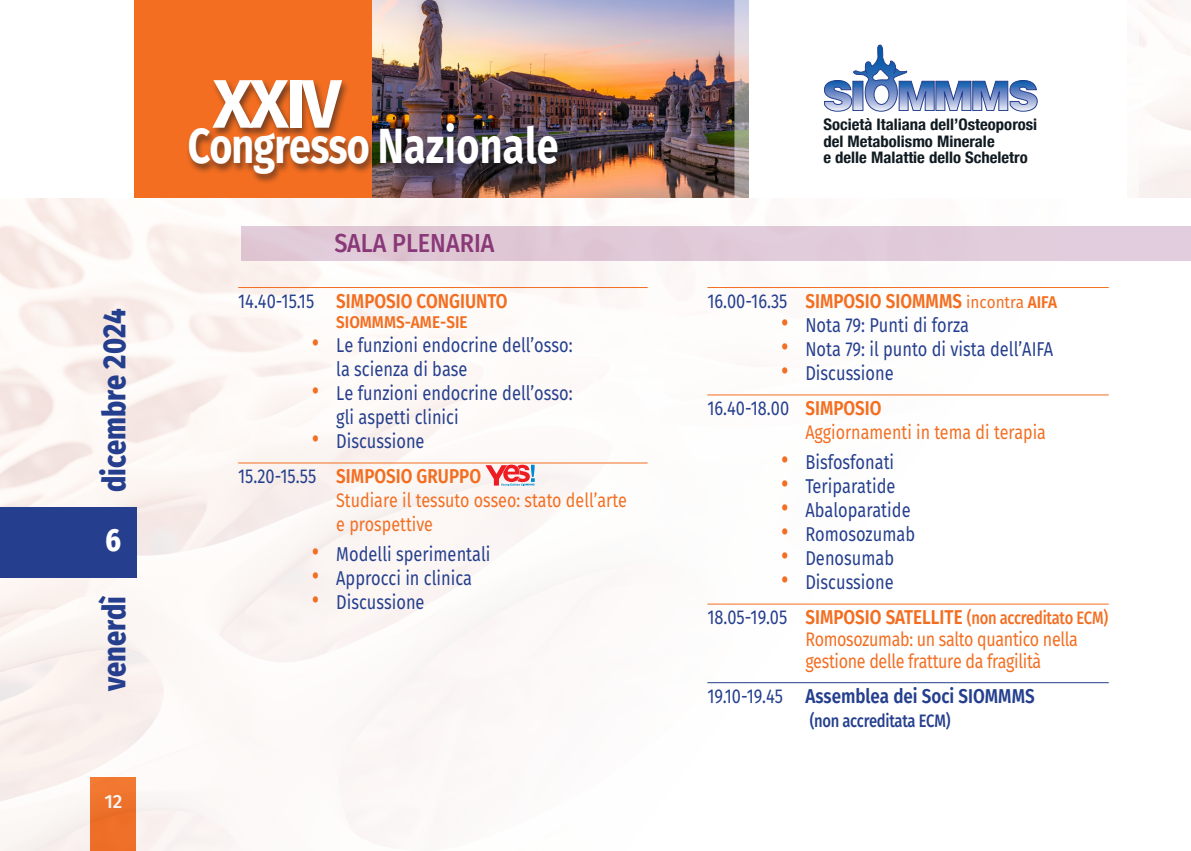
<style>
.page{position:relative;width:1191px;height:851px;background:#fff}
.page>*{position:absolute;margin:0;border:0;box-sizing:border-box;transform-origin:0 0}
.t1{font:700 68.6px "Fira Sans";color:#fff}
.t2{font:700 49.4px "Fira Sans";letter-spacing:-.01em;color:#fff;scale:.8 1}
.t3{font:800 32px "Fira Sans";color:#253f8e;scale:.85 1}
.t4{font:800 32px "Fira Sans";color:#fff;scale:.85 1}
.t5{font:500 26px "Fira Sans";color:#893878;scale:.9 1}
.t6{font:20px/24px "Fira Sans";color:#253f8e;scale:.82 1}
.t7{font:600 20px "Fira Sans";color:#f36e21;scale:.85 1}
.t8{font:600 20px "Fira Sans";color:#253f8e;scale:.85 1}
.t9{font:19.6px/24px "Fira Sans";letter-spacing:-.01em;color:#f36e21;scale:.82 1}
.t10{font:500 19px "Fira Sans";color:#fff}
.t11{font:500 18px "Fira Sans";letter-spacing:-.02em;color:#f36e21;scale:.82 1}
.t12{font:500 18px "Fira Sans";letter-spacing:-.02em;color:#253f8e;scale:.82 1}
.t13{font:600 17px "Fira Sans";color:#f36e21;scale:.9 1}
.t14{font:700 condensed 15.8px/16.4px "Helvetica Neue";color:#101a21;scale:1.05 1}
.s1{font-weight:400;color:#253f8e}
.s2{font-size:28px;color:#f36e21}
.s3{font-weight:400;font-size:17px}
.s4{font-size:17px}
.s5{font-weight:600;color:#f36e21}
.s6{font-weight:400;font-size:20px;color:#253f8e}
.s7{font-weight:600;font-size:20px}
.s8{font-weight:400}
</style>
<div class="page">
<div style="left:135px;top:0;width:771px;height:198px;background:#f36e21"></div>
<img style="left:373px;top:0;width:361px;height:198px">
<div style="left:186px;top:122px;width:380px;height:62px;background:#231f20;opacity:.58"></div>
<svg style="left:734px;top:0;width:405px;height:198px"></svg>
<div style="left:749px;top:0;width:377px;height:202px;background:#fff"></div>
<div style="left:210px;top:79px;width:140px;height:60px;background:#231f20;opacity:.58"></div>
<svg style="left:824px;top:44px;width:214px;height:68px"></svg>
<img style="left:0;top:198px;width:1067px;height:652px">
<div style="left:0;top:507px;width:136px;height:71px;background:#253f8e"></div>
<hr style="left:238px;top:287px;width:409px;height:1px;background:#f36e21">
<hr style="left:238px;top:462px;width:409px;height:1px;background:#f36e21">
<hr style="left:707px;top:287px;width:401px;height:1px;background:#f36e21">
<hr style="left:707px;top:394px;width:401px;height:1px;background:#f36e21">
<hr style="left:707px;top:603px;width:401px;height:1px;background:#f36e21">
<hr style="left:707px;top:682px;width:401px;height:1px;background:#253f8e">
<svg style="left:485px;top:464px;width:50px;height:22px"></svg>
<div style="left:241px;top:227px;width:950px;height:34px;background:#e1cad9"></div>
<h3 class="t3" style="left:86px;top:491px;width:217px;rotate:-90deg">dicembre 2024</h3>
<p class="t4" style="left:106px;top:511px;width:20px">6</p>
<p class="t3" style="left:86px;top:690px;width:113px;rotate:-90deg">venerdì</p>
<p class="t10" style="left:104px;top:786px;width:20px">12</p>
<h1 class="t1" style="left:213px;top:46px;width:130px">XXIV</h1>
<h2 class="t2" style="left:188px;top:104px;width:465px">Congresso Nazionale</h2>
<p class="t5" style="left:334px;top:222px;width:179px">SALA PLENARIA</p>
<p class="t7" style="left:238px;top:284px;width:318px"><span class="s1">14.40-15.15</span> SIMPOSIO CONGIUNTO</p>
<p class="t13" style="left:336px;top:308px;width:147px">SIOMMMS-AME-SIE</p>
<p class="t6" style="left:336px;top:332px;width:290px;text-indent:-24px"><span class="s2">•</span> Le funzioni endocrine dell’osso: la scienza di base</p>
<p class="t6" style="left:336px;top:380px;width:290px;text-indent:-24px"><span class="s2">•</span> Le funzioni endocrine dell’osso: gli aspetti clinici</p>
<p class="t6" style="left:312px;top:428px;width:139px"><span class="s2">•</span> Discussione</p>
<p class="t7" style="left:238px;top:460px;width:287px"><span class="s1">15.20-15.55</span> SIMPOSIO GRUPPO</p>
<p class="t9" style="left:336px;top:488px;width:356px">Studiare il tessuto osseo: stato dell’arte e prospettive</p>
<p class="t6" style="left:312px;top:541px;width:219px"><span class="s2">•</span> Modelli sperimentali</p>
<p class="t6" style="left:312px;top:565px;width:197px"><span class="s2">•</span> Approcci in clinica</p>
<p class="t6" style="left:312px;top:589px;width:139px"><span class="s2">•</span> Discussione</p>
<p class="t14" style="left:823px;top:115px;width:205px">Società Italiana dell’Osteoporosi del Metabolismo Minerale<br>e delle Malattie dello Scheletro</p>
<p class="t7" style="left:707px;top:284px;width:413px"><span class="s1">16.00-16.35</span> SIMPOSIO SIOMMMS <span class="s3">incontra</span> <span class="s4">AIFA</span></p>
<p class="t6" style="left:781px;top:312px;width:231px"><span class="s2">•</span> Nota 79: Punti di forza</p>
<p class="t6" style="left:781px;top:336px;width:333px"><span class="s2">•</span> Nota 79: il punto di vista dell’AIFA</p>
<p class="t6" style="left:781px;top:360px;width:139px"><span class="s2">•</span> Discussione</p>
<p class="t6" style="left:707px;top:395px;width:214px">16.40-18.00 <span class="s5">SIMPOSIO</span></p>
<p class="t9" style="left:805px;top:420px;width:295px">Aggiornamenti in tema di terapia</p>
<p class="t6" style="left:781px;top:449px;width:139px"><span class="s2">•</span> Bisfosfonati</p>
<p class="t6" style="left:781px;top:473px;width:141px"><span class="s2">•</span> Teriparatide</p>
<p class="t6" style="left:781px;top:497px;width:159px"><span class="s2">•</span> Abaloparatide</p>
<p class="t6" style="left:781px;top:521px;width:165px"><span class="s2">•</span> Romosozumab</p>
<p class="t6" style="left:781px;top:545px;width:139px"><span class="s2">•</span> Denosumab</p>
<p class="t6" style="left:781px;top:569px;width:139px"><span class="s2">•</span> Discussione</p>
<p class="t11" style="left:707px;top:603px;width:490px"><span class="s6">18.05-19.05</span> <span class="s7">SIMPOSIO SATELLITE</span> (non accreditato ECM)</p>
<p class="t9" style="left:805px;top:627px;width:334px;line-height:21.6px">Romosozumab: un salto quantico nella gestione delle fratture da fragilità</p>
<p class="t8" style="left:707px;top:679px;width:387px"><span class="s8">19.10-19.45</span> Assemblea dei Soci SIOMMMS</p>
<p class="t12" style="left:809px;top:706px;width:173px">(non accreditata ECM)</p>
</div>
